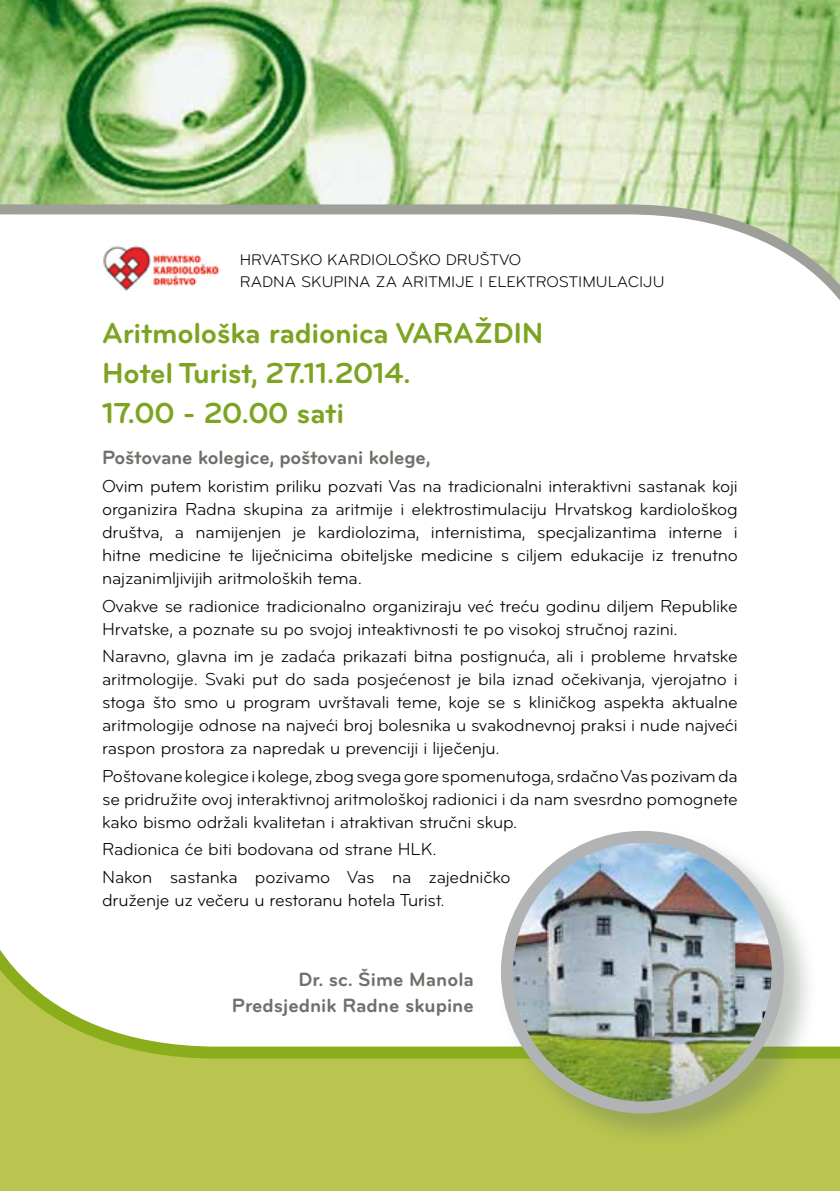
<style>
.page{position:relative;width:840px;height:1191px;background:#fff}
.page>*{position:absolute;margin:0;border:0;box-sizing:border-box;transform-origin:0 0}
.t1{font:700 30px/40px "Bryant Pro";letter-spacing:-.01em;color:#7ca421}
.t2{font:700 20px/26px "Bryant Pro";letter-spacing:-.01em;color:#70706b;text-align:right}
.t3{font:18px/23px "Bryant Pro";letter-spacing:-.01em;color:#000;text-align:justify}
.t4{font:16px/22px "Bryant Pro";color:#000}
</style>
<div class="page">
<svg style="left:0;top:0;width:839px;height:299px"></svg>
<img style="left:102px;top:244px;width:118px;height:48px">
<svg style="left:0;top:949px;width:839px;height:242px;fill:#b9c54f"></svg>
<div style="left:497px;top:827px;width:319px;height:319px;background:#65765f;opacity:.4"></div>
<img style="left:506px;top:837px;width:271px;height:270px;border-radius:135px">
<div style="left:500px;top:831px;width:283px;height:282px;border:12px solid #b1b3b4;border-radius:50%"></div>
<p class="t4" style="left:240px;top:249px;width:426px">HRVATSKO KARDIOLOŠKO DRUŠTVO<br>RADNA SKUPINA ZA ARITMIJE I ELEKTROSTIMULACIJU</p>
<h1 class="t1" style="left:102px;top:313px;width:442px">Aritmološka radionica Varaždin<br>Hotel Turist, 27.11.2014.<br>17.00 - 20.00 sati</h1>
<p class="t2" style="left:102px;top:445px;width:330px">Poštovane kolegice, poštovani kolege,</p>
<p class="t3" style="left:102px;top:475px;width:637px">Ovim putem koristim priliku pozvati Vas na tradicionalni interaktivni sastanak koji organizira Radna skupina za aritmije i elektrostimulaciju Hrvatskog kardiološkog društva, a namijenjen je kardiolozima, internistima, specjalizantima interne i hitne medicine te liječnicima obiteljske medicine s ciljem edukacije iz trenutno najzanimljivijih aritmoloških tema.</p>
<p class="t3" style="left:102px;top:594px;width:636px">Ovakve se radionice tradicionalno organiziraju već treću godinu diljem Republike<br>Hrvatske, a poznate su po svojoj inteaktivnosti te po visokoj stručnoj razini.</p>
<p class="t3" style="left:102px;top:645px;width:636px">Naravno, glavna im je zadaća prikazati bitna postignuća, ali i probleme hrvatske aritmologije. Svaki put do sada posjećenost je bila iznad očekivanja, vjerojatno i stoga što smo u program uvrštavali teme, koje se s kliničkog aspekta aktualne aritmologije odnose na najveći broj bolesnika u svakodnevnoj praksi i nude najveći raspon prostora za napredak u prevenciji i liječenju.</p>
<p class="t3" style="left:102px;top:764px;width:637px">Poštovane kolegice i kolege, zbog svega gore spomenutoga, srdačno Vas pozivam da se pridružite ovoj interaktivnoj aritmološkoj radionici i da nam svesrdno pomognete kako bismo održali kvalitetan i atraktivan stručni skup.</p>
<p class="t3" style="left:102px;top:835px;width:410px;line-height:27.6px">Radionica će biti bodovana od strane HLK.<br>Nakon sastanka pozivamo Vas na zajedničko</p>
<p class="t3" style="left:102px;top:888px;width:344px">druženje uz večeru u restoranu hotela Turist.</p>
<p class="t2" style="left:232px;top:966px;width:243px">Dr. sc. Šime Manola<br>Predsjednik Radne skupine</p>
</div>
